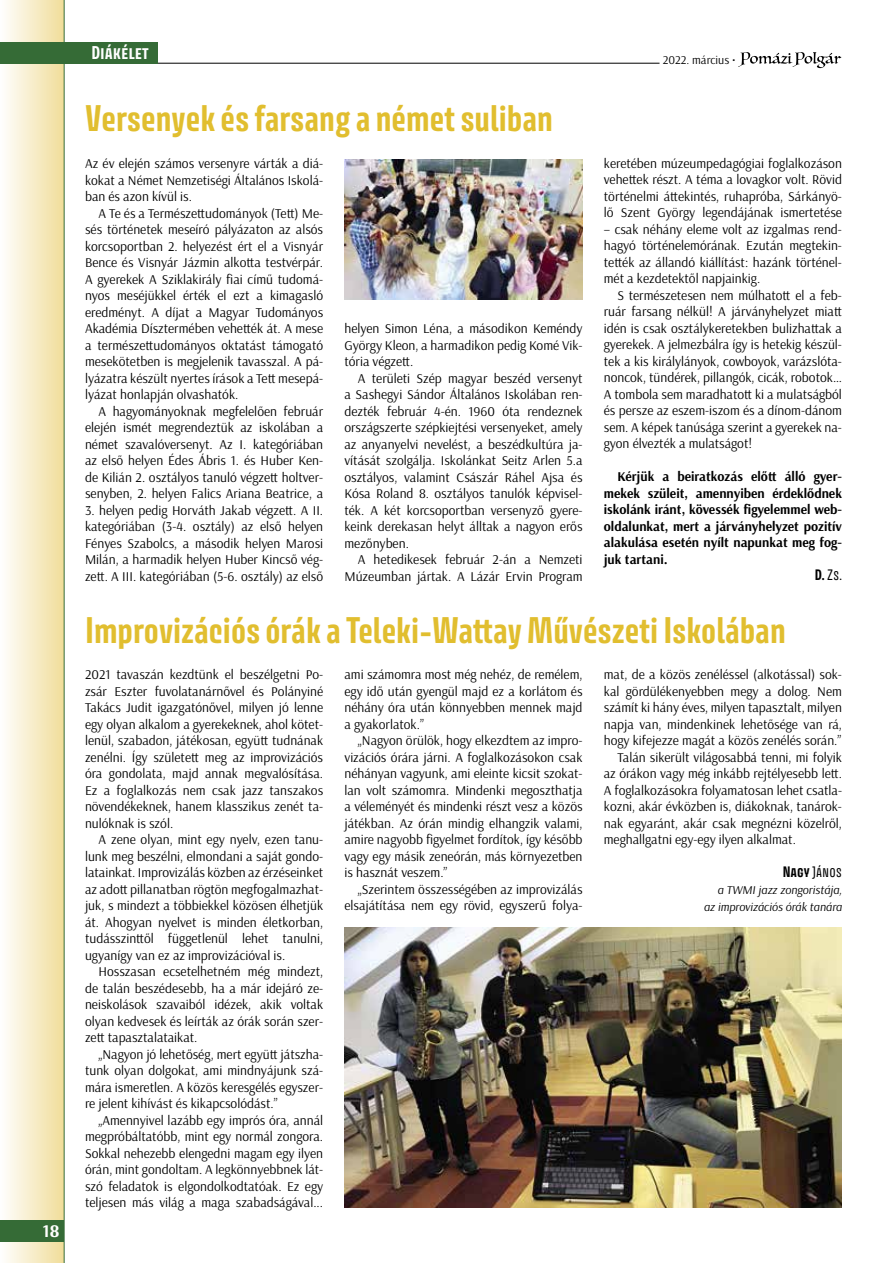
<style>
.page{position:relative;width:893px;height:1263px;background:#fff}
.page>*{position:absolute;margin:0;border:0;box-sizing:border-box;transform-origin:0 0}
.t1{font:700 33px "Avory I Latn";color:#e1be2f}
.t2{font:700 18px "Arsenal";color:#fff}
.t3{font:700 16.5px "Avory I Latn";color:#fff}
.t4{font:13.5px/16.5px "Arsenal";color:#000;text-align:justify}
.t5{font:700 13.5px/16.5px "Arsenal";color:#000;text-align:justify}
.t6{font:13.5px "Avory I Latn";color:#000}
.t7{font:italic 12px/16.5px "Arsenal";color:#000;text-align:right}
.t8{font:12px "Arsenal";color:#000}
.s1{font-weight:700}
</style>
<div class="page">
<div style="left:0;top:0;width:64px;height:1263px;background:linear-gradient(to right,#fffeff,#f1de9b)"></div>
<hr style="left:64px;top:0;width:1px;height:1263px;background:#356b36">
<div style="left:0;top:1220px;width:64px;height:22px;background:#356b36"></div>
<svg style="left:738px;top:52px;width:103px;height:16px"></svg>
<hr style="left:156px;top:63px;width:503px;height:1px;background:#000">
<div style="left:0;top:42px;width:157px;height:21px;background:#356b36"></div>
<img style="left:344px;top:927px;width:498px;height:281px">
<img style="left:344px;top:159px;width:238px;height:140px">
<h2 class="t2" style="left:43px;top:1220px;width:18px">18</h2>
<p class="t3" style="left:91px;top:42px;width:59px">Diákélet</p>
<p class="t8" style="left:663px;top:52px;width:74px">2022. március •</p>
<h1 class="t1" style="left:85px;top:97px;width:469px">Versenyek és farsang a német suliban</h1>
<p class="t4" style="left:85px;top:155px;width:240px">Az év elején számos versenyre várták a diá&shy;kokat a Német Nemzetiségi Általános Iskolá&shy;ban és azon kívül is.</p>
<p class="t4" style="left:85px;top:205px;width:240px;text-indent:14px">A Te és a Természettudományok (Tett) Me&shy;sés történetek meseíró pályázaton az alsós korcsoportban 2. helyezést ért el a Visnyár Bence és Visnyár Jázmin alkotta testvérpár.<br>A gyerekek A Sziklakirály fiai című tudomá&shy;nyos meséjükkel érték el ezt a kimagasló eredményt. A díjat a Magyar Tudományos Akadémia Dísztermében vehették át. A mese a természettudományos oktatást támogató mesekötetben is megjelenik tavasszal. A pá&shy;lyázatra készült nyertes írások a Tett mesepá&shy;lyázat honlapján olvashatók.</p>
<p class="t4" style="left:85px;top:403px;width:240px;text-indent:14px">A hagyományoknak megfelelően február elején ismét megrendeztük az iskolában a német szavalóversenyt. Az I. kategóriában az első helyen Édes Ábris 1. és Huber Ken&shy;de Kilián 2. osztályos tanuló végzett holtver&shy;senyben, 2. helyen Falics Ariana Beatrice, a</p>
<p class="t4" style="left:85px;top:502px;width:240px">3. helyen pedig Horváth Jakab végzett. A II. kategóriában (3-4. osztály) az első helyen Fényes Szabolcs, a második helyen Marosi Milán, a harmadik helyen Huber Kincső vég&shy;zett. A III. kategóriában (5-6. osztály) az első</p>
<p class="t4" style="left:344px;top:320px;width:240px">helyen Simon Léna, a másodikon Keméndy György Kleon, a harmadikon pedig Komé Vik&shy;tória végzett.</p>
<p class="t4" style="left:344px;top:370px;width:240px;text-indent:14px">A területi Szép magyar beszéd versenyt a Sashegyi Sándor Általános Iskolában ren&shy;dezték február 4-én. 1960 óta rendeznek országszerte szépkiejtési versenyeket, amely az anyanyelvi nevelést, a beszédkultúra ja&shy;vítását szolgálja. Iskolánkat Seitz Arlen 5.a osztályos, valamint Császár Ráhel Ajsa és Kósa Roland 8. osztályos tanulók képvisel&shy;ték. A két korcsoportban versenyző gyere&shy;keink derekasan helyt álltak a nagyon erős mezőnyben.</p>
<p class="t4" style="left:344px;top:551px;width:240px;text-align:right">A hetedikesek február 2-án a Nemzeti<br>Múzeumban jártak. A Lázár Ervin Program</p>
<p class="t4" style="left:604px;top:155px;width:240px">keretében múzeumpedagógiai foglalkozáson vehettek részt. A téma a lovagkor volt. Rövid történelmi áttekintés, ruhapróba, Sárkányö&shy;lő Szent György legendájának ismertetése</p>
<p class="t4" style="left:604px;top:221px;width:240px">– csak néhány eleme volt az izgalmas rend&shy;hagyó történelemórának. Ezután megtekin&shy;tették az állandó kiállítást: hazánk történel&shy;mét a kezdetektől napjainkig.</p>
<p class="t4" style="left:604px;top:287px;width:240px;text-indent:14px">S természetesen nem múlhatott el a feb&shy;ruár farsang nélkül! A járványhelyzet miatt idén is csak osztálykeretekben bulizhattak a gyerekek. A jelmezbálra így is hetekig készül&shy;tek a kis királylányok, cowboyok, varázslóta&shy;noncok, tündérek, pillangók, cicák, robotok… A tombola sem maradhatott ki a mulatságból és persze az eszem-iszom és a dínom-dánom sem. A képek tanúsága szerint a gyerekek na&shy;gyon élvezték a mulatságot!</p>
<p class="t5" style="left:604px;top:469px;width:240px;text-indent:14px">Kérjük a beiratkozás előtt álló gyer&shy;mekek szüleit, amennyiben érdeklődnek iskolánk iránt, kövessék figyelemmel web&shy;oldalunkat, mert a járványhelyzet pozitív alakulása esetén nyílt napunkat meg fog&shy;juk tartani.</p>
<p class="t6" style="left:815px;top:567px;width:29px"><span class="s1">D.</span> Zs.</p>
<h1 class="t1" style="left:85px;top:609px;width:702px">Improvizációs órák a Teleki-Wattay Művészeti Iskolában</h1>
<p class="t4" style="left:85px;top:667px;width:240px">2021 tavaszán kezdtünk el beszélgetni Po&shy;zsár Eszter fuvolatanárnővel és Polányiné Takács Judit igazgatónővel, milyen jó lenne egy olyan alkalom a gyerekeknek, ahol kötet&shy;lenül, szabadon, játékosan, együtt tudnának zenélni. Így született meg az improvizációs óra gondolata, majd annak megvalósítása.<br>Ez a foglalkozás nem csak jazz tanszakos növendékeknek, hanem klasszikus zenét ta&shy;nulóknak is szól.</p>
<p class="t4" style="left:85px;top:832px;width:240px;text-indent:14px">A zene olyan, mint egy nyelv, ezen tanu&shy;lunk meg beszélni, elmondani a saját gondo&shy;latainkat. Improvizálás közben az érzéseinket az adott pillanatban rögtön megfogalmazhat&shy;juk, s mindezt a többiekkel közösen élhetjük át. Ahogyan nyelvet is minden életkorban, tudásszinttől függetlenül lehet tanulni, ugyanígy van ez az improvizációval is.</p>
<p class="t4" style="left:85px;top:964px;width:240px;text-indent:14px">Hosszasan ecsetelhetném még mindezt, de talán beszédesebb, ha a már idejáró ze&shy;neiskolások szavaiból idézek, akik voltak olyan kedvesek és leírták az órák során szer&shy;zett tapasztalataikat.</p>
<p class="t4" style="left:85px;top:1046px;width:240px;text-indent:14px">„Nagyon jó lehetőség, mert együtt játszha&shy;tunk olyan dolgokat, ami mindnyájunk szá&shy;mára ismeretlen. A közös keresgélés egyszer&shy;re jelent kihívást és kikapcsolódást.”</p>
<p class="t4" style="left:85px;top:1112px;width:240px;text-indent:14px">„Amennyivel lazább egy imprós óra, annál megpróbáltatóbb, mint egy normál zongora.<br>Sokkal nehezebb elengedni magam egy ilyen órán, mint gondoltam. A legkönnyebbnek lát&shy;szó feladatok is elgondolkodtatóak. Ez egy teljesen más világ a maga szabadságával...</p>
<p class="t4" style="left:344px;top:667px;width:240px">ami számomra most még nehéz, de remélem, egy idő után gyengül majd ez a korlátom és néhány óra után könnyebben mennek majd a gyakorlatok.”</p>
<p class="t4" style="left:344px;top:733px;width:240px;text-indent:14px">„Nagyon örülök, hogy elkezdtem az impro&shy;vizációs órára járni. A foglalkozásokon csak néhányan vagyunk, ami eleinte kicsit szokat&shy;lan volt számomra. Mindenki megoszthatja a véleményét és mindenki részt vesz a közös játékban. Az órán mindig elhangzik valami, amire nagyobb figyelmet fordítok, így később vagy egy másik zeneórán, más környezetben is hasznát veszem.”</p>
<p class="t4" style="left:344px;top:881px;width:240px;text-align:right">„Szerintem összességében az improvizálás elsajátítása nem egy rövid, egyszerű folya-</p>
<p class="t4" style="left:604px;top:667px;width:240px">mat, de a közös zenéléssel (alkotással) sok-</p>
<p class="t4" style="left:604px;top:683px;width:240px">kal gördülékenyebben megy a dolog. Nem</p>
<p class="t4" style="left:604px;top:700px;width:240px">számít ki hány éves, milyen tapasztalt, milyen</p>
<p class="t4" style="left:604px;top:716px;width:240px">napja van, mindenkinek lehetősége van rá,</p>
<p class="t4" style="left:604px;top:733px;width:239px">hogy kifejezze magát a közös zenélés során.”</p>
<p class="t4" style="left:617px;top:749px;width:226px">Talán sikerült világosabbá tenni, mi folyik</p>
<p class="t4" style="left:604px;top:766px;width:240px">az órákon vagy még inkább rejtélyesebb lett.</p>
<p class="t4" style="left:604px;top:782px;width:240px">A foglalkozásokra folyamatosan lehet csatla-</p>
<p class="t4" style="left:604px;top:798px;width:240px">kozni, akár évközben is, diákoknak, tanárok-</p>
<p class="t4" style="left:604px;top:815px;width:240px">nak egyaránt, akár csak megnézni közelről,</p>
<p class="t4" style="left:604px;top:831px;width:194px">meghallgatni egy-egy ilyen alkalmat.</p>
<p class="t6" style="left:783px;top:863px;width:61px"><span class="s1">Nagy</span> János</p>
<p class="t7" style="left:704px;top:882px;width:140px">a TWMI jazz zongoristája, az improvizációs órák tanára</p>
</div>
